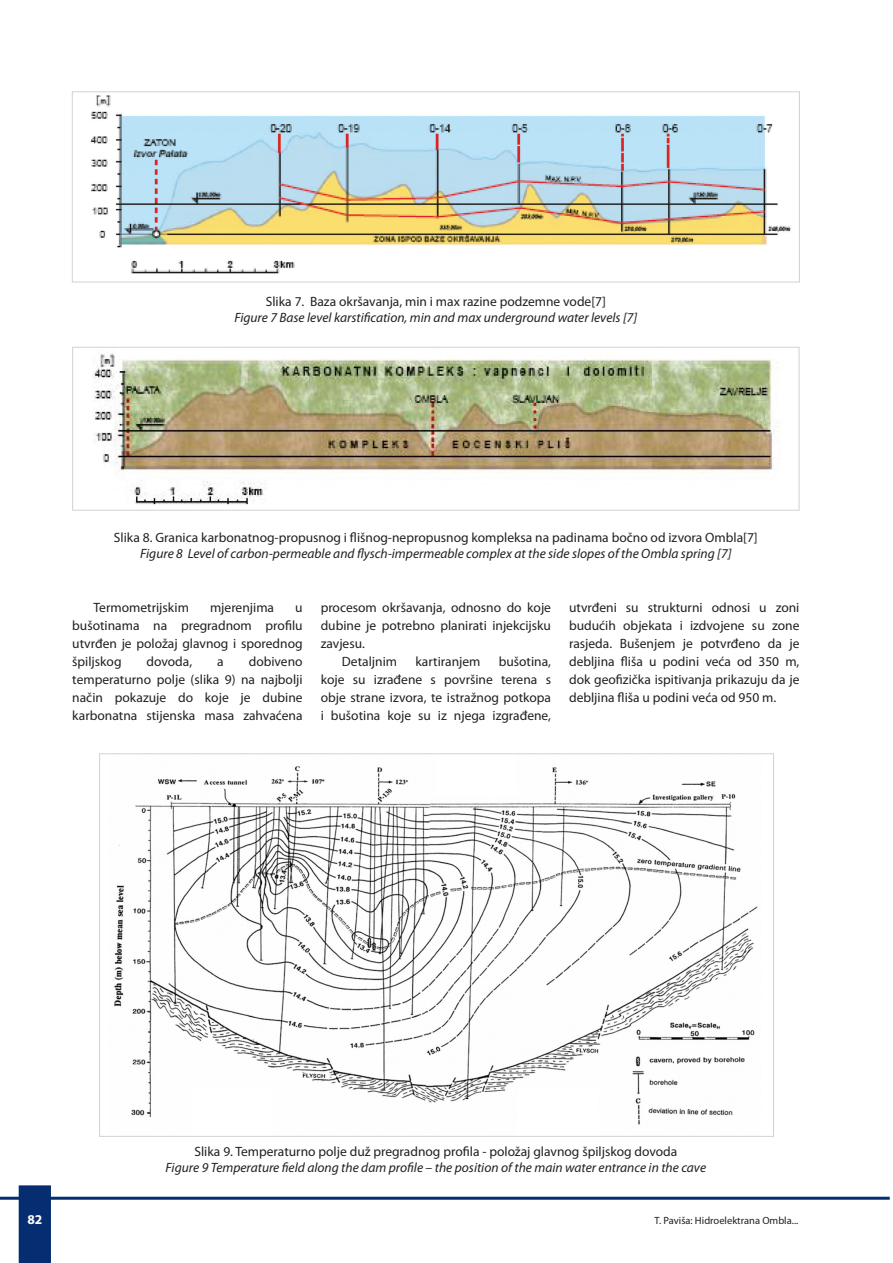
<style>
.page{position:relative;width:893px;height:1263px;background:#fff}
.page>*{position:absolute;margin:0;border:0;box-sizing:border-box;transform-origin:0 0}
.tekst{font:13.5px/18px "Myriad Pro";color:#231f20;text-align:justify}
.tekst-2{font:italic 13.5px "Myriad Pro";color:#231f20}
.t1{font:700 13.5px "Myriad Pro";color:#fff}
.t2{font:10.5px "Myriad Pro";color:#231f20}
</style>
<div class="page">
<hr style="left:0;top:1197px;width:890px;height:3px;background:#052d6f">
<div style="left:19px;top:1185px;width:32px;height:78px;background:#052d6f"></div>
<img style="left:90px;top:95px;width:702px;height:179px">
<div style="left:72px;top:91px;width:728px;height:191px;border:1px solid #d1d2d4"></div>
<img style="left:93px;top:352px;width:686px;height:153px">
<div style="left:72px;top:347px;width:727px;height:164px;border:1px solid #d1d2d4"></div>
<img style="left:114px;top:766px;width:644px;height:359px">
<p class="tekst" style="left:266px;top:292px;width:342px">Slika 7. Baza okršavanja, min i max razine podzemne vode[7]</p>
<p class="tekst-2" style="left:234px;top:309px;width:404px">Figure 7 Base level karstification, min and max underground water levels [7]</p>
<p class="tekst" style="left:114px;top:528px;width:645px">Slika 8. Granica karbonatnog-propusnog i flišnog-nepropusnog kompleksa na padinama bočno od izvora Ombla[7]</p>
<p class="tekst-2" style="left:140px;top:545px;width:593px">Figure 8 Level of carbon-permeable and flysch-impermeable complex at the side slopes of the Ombla spring [7]</p>
<p class="tekst" style="left:94px;top:598px;width:97px">Termometrijskim</p>
<p class="tekst" style="left:210px;top:598px;width:66px">mjerenjima</p>
<p class="tekst" style="left:72px;top:598px;width:232px;text-indent:223px">u bušotinama na pregradnom profilu utvrđen je položaj glavnog i sporednog špiljskog</p>
<p class="tekst" style="left:72px;top:652px;width:232px;text-indent:176px">dobiveno temperaturno polje (slika 9) na najbolji način pokazuje do koje je dubine karbonatna stijenska masa zahvaćena</p>
<p class="tekst" style="left:147px;top:652px;width:47px">dovoda,</p>
<p class="tekst" style="left:217px;top:652px;width:8px">a</p>
<p class="tekst" style="left:321px;top:598px;width:232px">procesom okršavanja, odnosno do koje dubine je potrebno planirati injekcijsku zavjesu.</p>
<p class="tekst" style="left:342px;top:652px;width:57px">Detaljnim</p>
<p class="tekst" style="left:415px;top:652px;width:67px">kartiranjem</p>
<p class="tekst" style="left:321px;top:652px;width:232px;text-indent:178px">bušotina, koje su izrađene s površine terena s obje strane izvora, te istražnog potkopa i bušotina koje su iz njega izgrađene,</p>
<p class="tekst" style="left:569px;top:598px;width:232px">utvrđeni su strukturni odnosi u zoni budućih objekata i izdvojene su zone rasjeda. Bušenjem je potvrđeno da je debljina fliša u podini veća od 350 m, dok geofizička ispitivanja prikazuju da je debljina fliša u podini veća od 950 m.</p>
<p class="tekst" style="left:194px;top:1142px;width:484px">Slika 9. Temperaturno polje duž pregradnog profila - položaj glavnog špiljskog dovoda</p>
<p class="tekst-2" style="left:166px;top:1159px;width:542px">Figure 9 Temperature field along the dam profile – the position of the main water entrance in the cave</p>
<p class="t1" style="left:27px;top:1210px;width:16px">82</p>
<p class="t2" style="left:655px;top:1214px;width:145px">T. Paviša: Hidroelektrana Ombla...</p>
</div>
